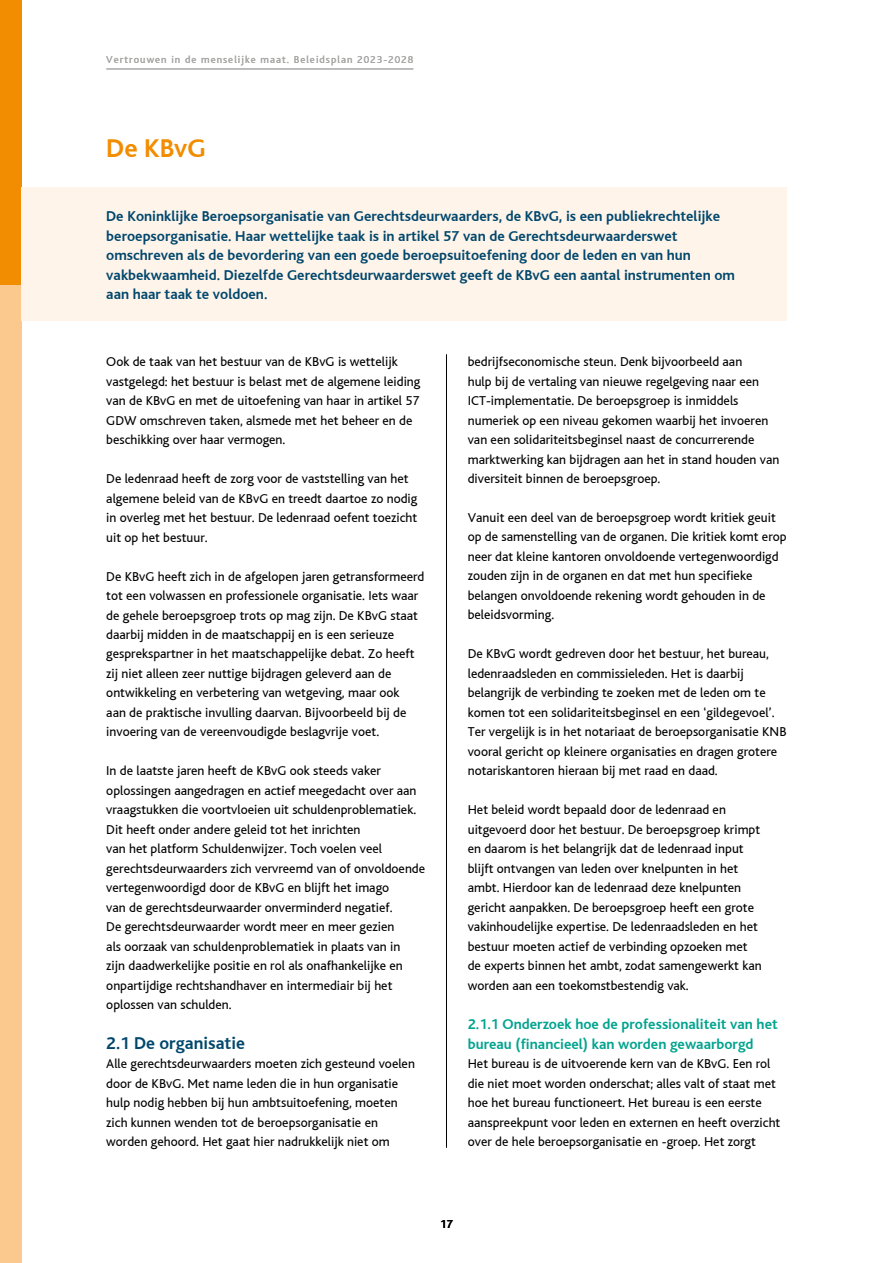
<style>
.page{position:relative;width:893px;height:1263px;background:#fff}
.page>*{position:absolute;margin:0;border:0;box-sizing:border-box;transform-origin:0 0}
.t1{font:700 27px "Bliss";color:#f28c00}
.t2{font:700 18px "Bliss";color:#00476d}
.t3{font:700 15px/19.5px "Bliss";color:#00476d}
.t4{font:700 15px/19.5px "Bliss";color:#00a38e}
.t5{font:13.5px/19.5px "Bliss";color:#000}
.t6{font:700 12px "Bliss";color:#000}
.t7{font:10.5px "Bliss";letter-spacing:.1em;color:#a8a8a7}
</style>
<div class="page">
<hr style="left:106px;top:69px;width:307px;height:1px;background:#a8a8a7">
<div style="left:0;top:285px;width:21px;height:978px;background:#fbc88d"></div>
<div style="left:0;top:0;width:21px;height:285px;background:#f28c00"></div>
<hr style="left:446px;top:354px;width:1px;height:794px;background:#000">
<div style="left:21px;top:187px;width:766px;height:133px;background:#fff4e9"></div>
<p class="t7" style="left:106px;top:54px;width:309px">Vertrouwen in de menselijke maat. Beleidsplan 2023-2028</p>
<h1 class="t1" style="left:106px;top:134px;width:101px">De KBvG</h1>
<p class="t3" style="left:106px;top:207px;width:630px">De Koninklijke Beroepsorganisatie van Gerechtsdeurwaarders, de KBvG, is een publiekrechtelijke beroepsorganisatie. Haar wettelijke taak is in artikel 57 van de Gerechtsdeurwaarderswet omschreven als de bevordering van een goede beroepsuitoefening door de leden en van hun vakbekwaamheid. Diezelfde Gerechtsdeurwaarderswet geeft de KBvG een aantal instrumenten om aan haar taak te voldoen.</p>
<p class="t5" style="left:106px;top:352px;width:316px">Ook de taak van het bestuur van de KBvG is wettelijk vastgelegd: het bestuur is belast met de algemene leiding van de KBvG en met de uitoefening van haar in artikel 57<br>GDW omschreven taken, alsmede met het beheer en de beschikking over haar vermogen.</p>
<p class="t5" style="left:106px;top:469px;width:313px">De ledenraad heeft de zorg voor de vaststelling van het algemene beleid van de KBvG en treedt daartoe zo nodig in overleg met het bestuur. De ledenraad oefent toezicht uit op het bestuur.</p>
<p class="t5" style="left:106px;top:567px;width:320px">De KBvG heeft zich in de afgelopen jaren getransformeerd tot een volwassen en professionele organisatie. Iets waar de gehele beroepsgroep trots op mag zijn. De KBvG staat daarbij midden in de maatschappij en is een serieuze gesprekspartner in het maatschappelijke debat. Zo heeft zij niet alleen zeer nuttige bijdragen geleverd aan de ontwikkeling en verbetering van wetgeving, maar ook<br>aan de praktische invulling daarvan. Bijvoorbeeld bij de invoering van de vereenvoudigde beslagvrije voet.</p>
<p class="t5" style="left:106px;top:761px;width:320px">In de laatste jaren heeft de KBvG ook steeds vaker oplossingen aangedragen en actief meegedacht over aan vraagstukken die voortvloeien uit schuldenproblematiek.<br>Dit heeft onder andere geleid tot het inrichten<br>van het platform Schuldenwijzer. Toch voelen veel gerechtsdeurwaarders zich vervreemd van of onvoldoende vertegenwoordigd door de KBvG en blijft het imago<br>van de gerechtsdeurwaarder onverminderd negatief.<br>De gerechtsdeurwaarder wordt meer en meer gezien<br>als oorzaak van schuldenproblematiek in plaats van in<br>zijn daadwerkelijke positie en rol als onafhankelijke en onpartijdige rechtshandhaver en intermediair bij het oplossen van schulden.</p>
<h2 class="t2" style="left:106px;top:1033px;width:140px">2.1 De organisatie</h2>
<p class="t5" style="left:106px;top:1054px;width:310px">Alle gerechtsdeurwaarders moeten zich gesteund voelen door de KBvG. Met name leden die in hun organisatie hulp nodig hebben bij hun ambtsuitoefening, moeten zich kunnen wenden tot de beroepsorganisatie en worden gehoord. Het gaat hier nadrukkelijk niet om</p>
<p class="t5" style="left:468px;top:352px;width:313px">bedrijfseconomische steun. Denk bijvoorbeeld aan<br>hulp bij de vertaling van nieuwe regelgeving naar een ICT-implementatie. De beroepsgroep is inmiddels numeriek op een niveau gekomen waarbij het invoeren van een solidariteitsbeginsel naast de concurrerende marktwerking kan bijdragen aan het in stand houden van diversiteit binnen de beroepsgroep.</p>
<p class="t5" style="left:468px;top:508px;width:320px">Vanuit een deel van de beroepsgroep wordt kritiek geuit op de samenstelling van de organen. Die kritiek komt erop neer dat kleine kantoren onvoldoende vertegenwoordigd zouden zijn in de organen en dat met hun specifieke belangen onvoldoende rekening wordt gehouden in de beleidsvorming.</p>
<p class="t5" style="left:468px;top:644px;width:320px">De KBvG wordt gedreven door het bestuur, het bureau, ledenraadsleden en commissieleden. Het is daarbij belangrijk de verbinding te zoeken met de leden om te komen tot een solidariteitsbeginsel en een ‘gildegevoel’.<br>Ter vergelijk is in het notariaat de beroepsorganisatie KNB vooral gericht op kleinere organisaties en dragen grotere notariskantoren hieraan bij met raad en daad.</p>
<p class="t5" style="left:468px;top:800px;width:295px">Het beleid wordt bepaald door de ledenraad en uitgevoerd door het bestuur. De beroepsgroep krimpt en daarom is het belangrijk dat de ledenraad input blijft ontvangen van leden over knelpunten in het ambt. Hierdoor kan de ledenraad deze knelpunten gericht aanpakken. De beroepsgroep heeft een grote vakinhoudelijke expertise. De ledenraadsleden en het bestuur moeten actief de verbinding opzoeken met de experts binnen het ambt, zodat samengewerkt kan worden aan een toekomstbestendig vak.</p>
<p class="t4" style="left:468px;top:1015px;width:312px">2.1.1 Onderzoek hoe de professionaliteit van het bureau (financieel) kan worden gewaarborgd</p>
<p class="t5" style="left:468px;top:1054px;width:314px">Het bureau is de uitvoerende kern van de KBvG. Een rol die niet moet worden onderschat; alles valt of staat met hoe het bureau functioneert. Het bureau is een eerste aanspreekpunt voor leden en externen en heeft overzicht over de hele beroepsorganisatie en -groep. Het zorgt</p>
<p class="t6" style="left:440px;top:1218px;width:14px">17</p>
</div>
